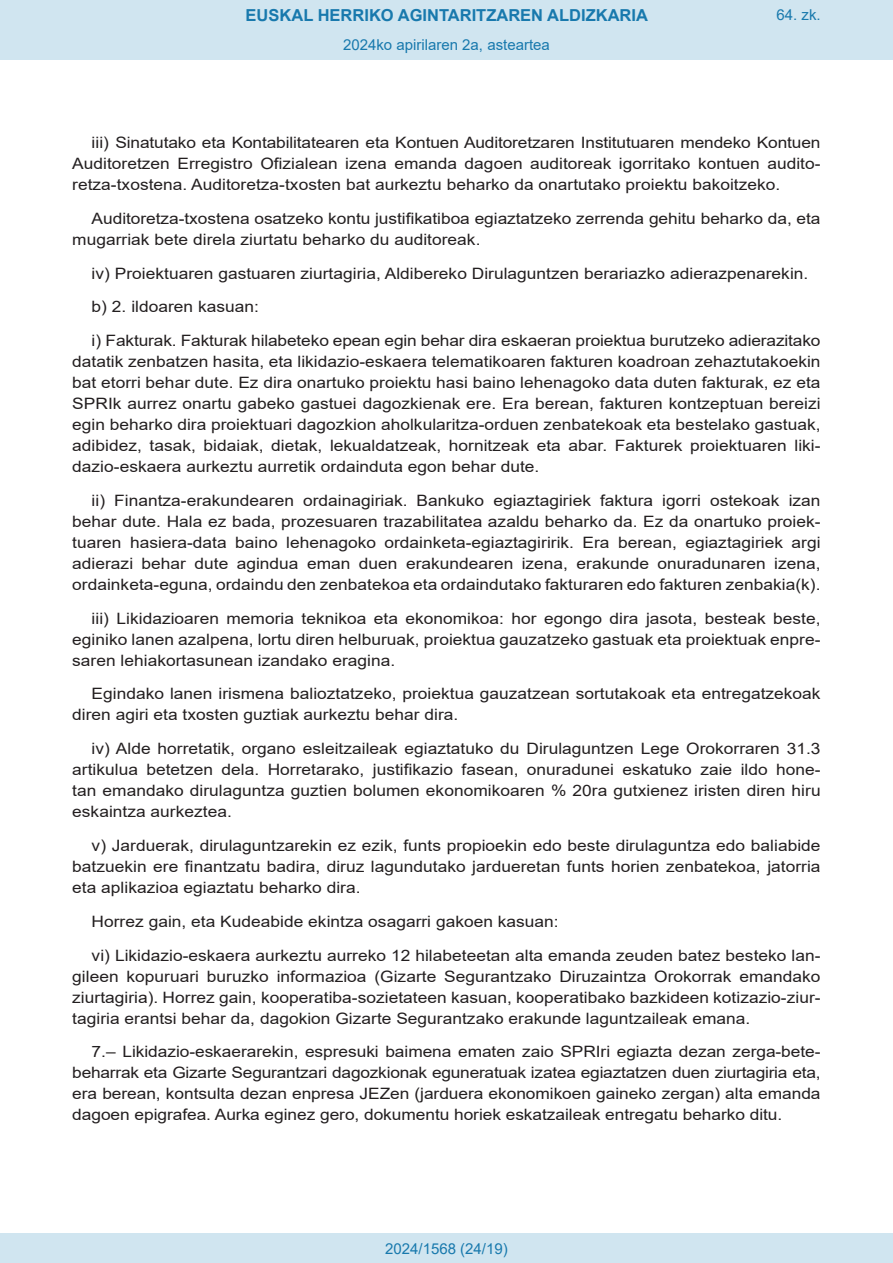
<style>
.page{position:relative;width:893px;height:1263px;background:#fff}
.page>*{position:absolute;margin:0;border:0;box-sizing:border-box;transform-origin:0 0}
.t1{font:700 16.5px "Arial";color:#1879ad}
.BOPVDetalle{font:15.6px/21px "Arial";color:#231f20;text-align:justify;scale:1.11 1}
.Paginacion_Centro{font:15px "Arial";color:#1879ad}
</style>
<div class="page">
<div style="left:0;top:0;width:893px;height:60px;background:#d0e5f0"></div>
<div style="left:0;top:1233px;width:893px;height:30px;background:#d0e5f0"></div>
<p class="t1" style="left:246px;top:3px;width:404px">EUSKAL HERRIKO AGINTARITZAREN ALDIZKARIA</p>
<p class="Paginacion_Centro" style="left:343px;top:35px;width:208px">2024ko apirilaren 2a, asteartea</p>
<p class="Paginacion_Centro" style="left:776px;top:5px;width:46px">64. zk.</p>
<p class="BOPVDetalle" style="left:72px;top:132px;width:676px;text-indent:19px">iii) Sinatutako eta Kontabilitatearen eta Kontuen Auditoretzaren Institutuaren mendeko Kontuen Auditoretzen Erregistro Ofizialean izena emanda dagoen auditoreak igorritako kontuen audito&shy;retza-txostena. Auditoretza-txosten bat aurkeztu beharko da onartutako proiektu bakoitzeko.</p>
<p class="BOPVDetalle" style="left:72px;top:208px;width:676px;text-indent:19px">Auditoretza-txostena osatzeko kontu justifikatiboa egiaztatzeko zerrenda gehitu beharko da, eta mugarriak bete direla ziurtatu beharko du auditoreak.</p>
<p class="BOPVDetalle" style="left:92px;top:263px;width:647px">iv) Proiektuaren gastuaren ziurtagiria, Aldibereko Dirulaguntzen berariazko adierazpenarekin.</p>
<p class="BOPVDetalle" style="left:92px;top:296px;width:152px">b) 2. ildoaren kasuan:</p>
<p class="BOPVDetalle" style="left:72px;top:330px;width:676px;text-indent:19px">i) Fakturak. Fakturak hilabeteko epean egin behar dira eskaeran proiektua burutzeko adierazitako datatik zenbatzen hasita, eta likidazio-eskaera telematikoaren fakturen koadroan zehaztutakoekin bat etorri behar dute. Ez dira onartuko proiektu hasi baino lehenagoko data duten fakturak, ez eta SPRIk aurrez onartu gabeko gastuei dagozkienak ere. Era berean, fakturen kontzeptuan bereizi egin beharko dira proiektuari dagozkion aholkularitza-orduen zenbatekoak eta bestelako gastuak, adibidez, tasak, bidaiak, dietak, lekualdatzeak, hornitzeak eta abar. Fakturek proiektuaren liki&shy;dazio-eskaera aurkeztu aurretik ordainduta egon behar dute.</p>
<p class="BOPVDetalle" style="left:72px;top:490px;width:676px;text-indent:19px">ii) Finantza-erakundearen ordainagiriak. Bankuko egiaztagiriek faktura igorri ostekoak izan behar dute. Hala ez bada, prozesuaren trazabilitatea azaldu beharko da. Ez da onartuko proiek&shy;tuaren hasiera-data baino lehenagoko ordainketa-egiaztagiririk. Era berean, egiaztagiriek argi adierazi behar dute agindua eman duen erakundearen izena, erakunde onuradunaren izena, ordainketa-eguna, ordaindu den zenbatekoa eta ordaindutako fakturaren edo fakturen zenbakia(k).</p>
<p class="BOPVDetalle" style="left:72px;top:608px;width:676px;text-indent:19px">iii) Likidazioaren memoria teknikoa eta ekonomikoa: hor egongo dira jasota, besteak beste, eginiko lanen azalpena, lortu diren helburuak, proiektua gauzatzeko gastuak eta proiektuak enpre&shy;saren lehiakortasunean izandako eragina.</p>
<p class="BOPVDetalle" style="left:72px;top:683px;width:676px;text-indent:19px">Egindako lanen irismena balioztatzeko, proiektua gauzatzean sortutakoak eta entregatzekoak diren agiri eta txosten guztiak aurkeztu behar dira.</p>
<p class="BOPVDetalle" style="left:72px;top:738px;width:676px;text-indent:19px">iv) Alde horretatik, organo esleitzaileak egiaztatuko du Dirulaguntzen Lege Orokorraren 31.3 artikulua betetzen dela. Horretarako, justifikazio fasean, onuradunei eskatuko zaie ildo hone&shy;tan emandako dirulaguntza guztien bolumen ekonomikoaren % 20ra gutxienez iristen diren hiru eskaintza aurkeztea.</p>
<p class="BOPVDetalle" style="left:72px;top:835px;width:676px;text-indent:19px">v) Jarduerak, dirulaguntzarekin ez ezik, funts propioekin edo beste dirulaguntza edo baliabide batzuekin ere finantzatu badira, diruz lagundutako jardueretan funts horien zenbatekoa, jatorria eta aplikazioa egiaztatu beharko dira.</p>
<p class="BOPVDetalle" style="left:92px;top:911px;width:422px">Horrez gain, eta Kudeabide ekintza osagarri gakoen kasuan:</p>
<p class="BOPVDetalle" style="left:72px;top:944px;width:676px;text-indent:19px">vi) Likidazio-eskaera aurkeztu aurreko 12 hilabeteetan alta emanda zeuden batez besteko lan&shy;gileen kopuruari buruzko informazioa (Gizarte Segurantzako Diruzaintza Orokorrak emandako ziurtagiria). Horrez gain, kooperatiba-sozietateen kasuan, kooperatibako bazkideen kotizazio-ziur&shy;tagiria erantsi behar da, dagokion Gizarte Segurantzako erakunde laguntzaileak emana.</p>
<p class="BOPVDetalle" style="left:72px;top:1041px;width:676px;text-indent:19px">7.– Likidazio-eskaerarekin, espresuki baimena ematen zaio SPRIri egiazta dezan zerga-bete&shy;beharrak eta Gizarte Segurantzari dagozkionak eguneratuak izatea egiaztatzen duen ziurtagiria eta, era berean, kontsulta dezan enpresa JEZen (jarduera ekonomikoen gaineko zergan) alta emanda dagoen epigrafea. Aurka eginez gero, dokumentu horiek eskatzaileak entregatu beharko ditu.</p>
<p class="Paginacion_Centro" style="left:385px;top:1238px;width:124px">2024/1568 (24/19)</p>
</div>
